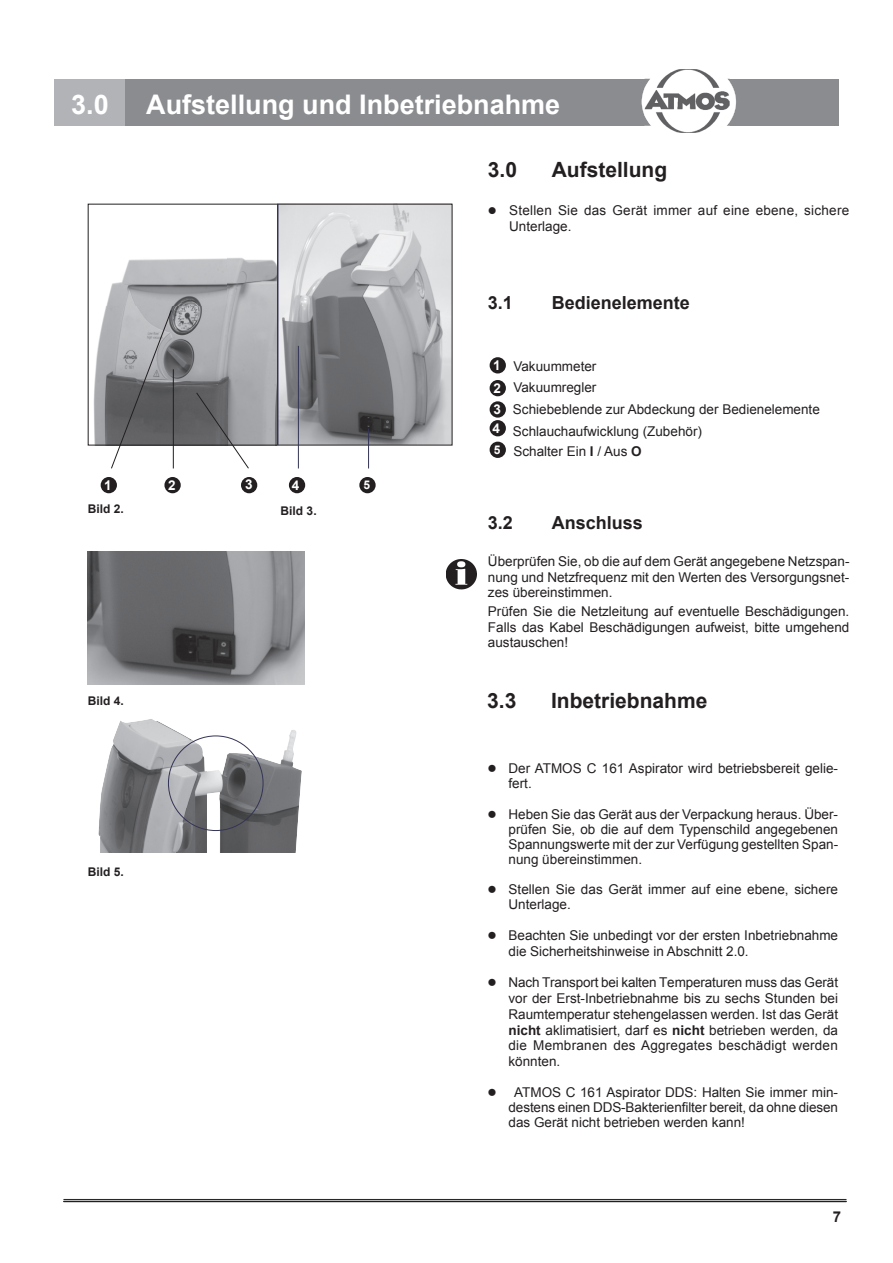
<style>
.page{position:relative;width:893px;height:1263px;background:#fff}
.page>*{position:absolute;margin:0;border:0;box-sizing:border-box;transform-origin:0 0}
.t1{font:700 27px "Arial";color:#fff}
.t2{font:700 21px "Arial";color:#231f20}
.t3{font:700 18px "Arial";color:#231f20}
.t4{font:700 15px "Arial";color:#231f20}
.t5{font:13.5px/15px "Arial";color:#231f20}
.t6{font:13.5px/15.8px "Arial";letter-spacing:.02em;color:#231f20}
.t7{font:700 13.5px "Arial";color:#fff}
.t8{font:700 12px "Arial";color:#231f20}
.t9{font:700 12px "Arial";color:#fff}
.s1{font-weight:700}
.s2{font-size:16.5px}
</style>
<div class="page">
<hr style="left:64px;top:1199px;width:782px;height:1px;background:#231f20">
<hr style="left:64px;top:1201px;width:782px;height:1px;background:#231f20">
<div style="left:124px;top:79px;width:715px;height:47px;background:#8a8c8f"></div>
<div style="left:54px;top:79px;width:70px;height:47px;background:#b2b3b7"></div>
<svg style="left:642px;top:78px;width:94px;height:48px"></svg>
<img style="left:645px;top:69px;width:85px;height:64px">
<img style="left:645px;top:79px;width:85px;height:47px">
<div style="left:490px;top:420px;width:16px;height:16px;background:#231f20;border-radius:50%"></div>
<div style="left:490px;top:401px;width:16px;height:17px;background:#231f20;border-radius:50%"></div>
<div style="left:490px;top:380px;width:16px;height:16px;background:#231f20;border-radius:50%"></div>
<div style="left:490px;top:357px;width:16px;height:16px;background:#231f20;border-radius:50%"></div>
<div style="left:490px;top:442px;width:16px;height:16px;background:#231f20;border-radius:50%"></div>
<img style="left:278px;top:206px;width:172px;height:237px">
<img style="left:87px;top:215px;width:190px;height:230px">
<hr style="left:277px;top:204px;width:1px;height:241px;background:#343456">
<div style="left:289px;top:477px;width:16px;height:16px;background:#231f20;border-radius:50%"></div>
<div style="left:241px;top:477px;width:16px;height:16px;background:#231f20;border-radius:50%"></div>
<div style="left:164px;top:477px;width:17px;height:16px;background:#231f20;border-radius:50%"></div>
<div style="left:101px;top:477px;width:16px;height:16px;background:#231f20;border-radius:50%"></div>
<div style="left:359px;top:477px;width:17px;height:16px;background:#231f20;border-radius:50%"></div>
<svg style="left:110px;top:310px;width:62px;height:159px"></svg>
<hr style="left:173px;top:369px;width:1px;height:99px;background:#231f20">
<svg style="left:196px;top:392px;width:53px;height:77px"></svg>
<hr style="left:298px;top:346px;width:1px;height:122px;background:#343456">
<hr style="left:368px;top:429px;width:1px;height:39px;background:#343456">
<img style="left:88px;top:552px;width:217px;height:133px">
<img style="left:98px;top:719px;width:204px;height:134px">
<img style="left:446px;top:559px;width:30px;height:30px">
<h1 class="t1" style="left:71px;top:86px;width:39px">3.0</h1>
<h1 class="t1" style="left:146px;top:86px;width:416px">Aufstellung und Inbetriebnahme</h1>
<h2 class="t2" style="left:488px;top:156px;width:31px">3.0</h2>
<h2 class="t2" style="left:552px;top:156px;width:117px">Aufstellung</h2>
<p class="t6" style="left:509px;top:202px;width:342px;text-indent:-21px">● Stellen Sie das Gerät immer auf eine ebene, sichere<br>Unterlage.</p>
<h3 class="t3" style="left:488px;top:291px;width:27px">3.1</h3>
<h3 class="t3" style="left:552px;top:291px;width:140px">Bedienelemente</h3>
<p class="t7" style="left:104px;top:476px;width:9px">1</p>
<p class="t7" style="left:168px;top:476px;width:9px">2</p>
<p class="t7" style="left:245px;top:476px;width:9px">3</p>
<p class="t7" style="left:292px;top:476px;width:9px">4</p>
<p class="t9" style="left:364px;top:477px;width:8px">5</p>
<p class="t8" style="left:88px;top:501px;width:38px">Bild 2.</p>
<p class="t8" style="left:281px;top:503px;width:38px">Bild 3.</p>
<p class="t8" style="left:88px;top:693px;width:38px">Bild 4.</p>
<p class="t8" style="left:88px;top:864px;width:38px">Bild 5.</p>
<p class="t7" style="left:493px;top:356px;width:9px">1</p>
<p class="t7" style="left:493px;top:379px;width:9px">2</p>
<p class="t7" style="left:494px;top:400px;width:9px">3</p>
<p class="t7" style="left:493px;top:419px;width:9px">4</p>
<p class="t9" style="left:494px;top:442px;width:8px">5</p>
<p class="t5" style="left:513px;top:356px;width:85px;line-height:20.4px">Vakuummeter<br>Vakuumregler</p>
<p class="t5" style="left:513px;top:398px;width:308px;line-height:22.2px">Schiebeblende zur Abdeckung der Bedienelemente<br>Schlauchaufwicklung (Zubehör)</p>
<p class="t5" style="left:513px;top:444px;width:130px">Schalter Ein <span class="s1">I</span> / Aus <span class="s1">O</span></p>
<h3 class="t3" style="left:488px;top:510px;width:27px">3.2</h3>
<h3 class="t3" style="left:552px;top:510px;width:93px">Anschluss</h3>
<p class="t5" style="left:488px;top:554px;width:363px;text-align:justify">Überprüfen Sie, ob die auf dem Gerät angegebene Netzspan&shy;nung und Netzfrequenz mit den Werten des Versorgungsnet&shy;zes übereinstimmen.</p>
<p class="t5" style="left:488px;top:604px;width:363px;text-align:justify">Prüfen Sie die Netzleitung auf eventuelle Beschädigungen.<br>Falls das Kabel Beschädigungen aufweist, bitte umgehend austauschen!</p>
<h2 class="t2" style="left:487px;top:687px;width:31px">3.3</h2>
<h2 class="t2" style="left:551px;top:687px;width:158px">Inbetriebnahme</h2>
<p class="t5" style="left:509px;top:761px;width:331px;text-indent:-21px"><span class="s2">●</span> Der ATMOS C 161 Aspirator wird betriebsbereit gelie&shy;fert.</p>
<p class="t5" style="left:509px;top:806px;width:331px;text-align:justify;text-indent:-21px"><span class="s2">●</span> Heben Sie das Gerät aus der Verpackung heraus. Über&shy;prüfen Sie, ob die auf dem Typenschild angegebenen Spannungswerte mit der zur Verfügung gestellten Span&shy;nung übereinstimmen.</p>
<p class="t5" style="left:509px;top:882px;width:331px;text-indent:-21px"><span class="s2">●</span> Stellen Sie das Gerät immer auf eine ebene, sichere<br>Unterlage.</p>
<p class="t5" style="left:509px;top:927px;width:331px;line-height:15.8px;text-indent:-21px"><span class="s2">●</span> Beachten Sie unbedingt vor der ersten Inbetriebnahme die Sicherheitshinweise in Abschnitt 2.0.</p>
<p class="t5" style="left:509px;top:975px;width:331px;line-height:15.8px;text-align:justify;text-indent:-21px"><span class="s2">●</span> Nach Transport bei kalten Temperaturen muss das Gerät vor der Erst-Inbetriebnahme bis zu sechs Stunden bei Raumtemperatur stehengelassen werden. Ist das Gerät <span class="s1">nicht</span> aklimatisiert, darf es <span class="s1">nicht</span> betrieben werden, da die Membranen des Aggregates beschädigt werden könnten.</p>
<p class="t5" style="left:509px;top:1085px;width:331px;text-align:justify;text-indent:-21px"><span class="s2">●</span> ATMOS C 161 Aspirator DDS: Halten Sie immer min&shy;destens einen DDS-Bakterienfilter bereit, da ohne diesen das Gerät nicht betrieben werden kann!</p>
<p class="t4" style="left:833px;top:1207px;width:10px">7</p>
</div>
